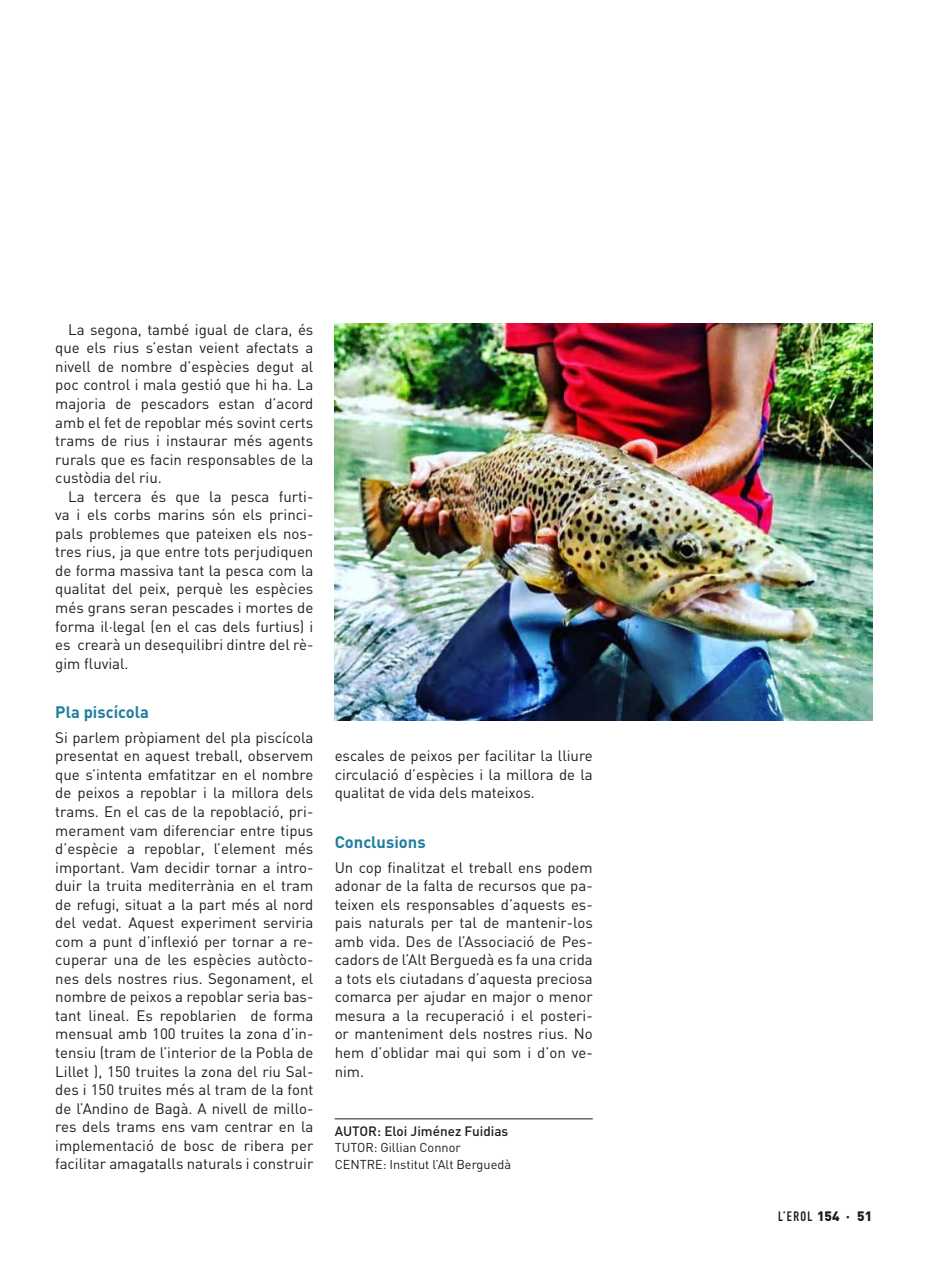
<style>
.page{position:relative;width:936px;height:1263px;background:#fff}
.page>*{position:absolute;margin:0;border:0;box-sizing:border-box;transform-origin:0 0}
.t1{font:700 16.5px "DIN";color:#227e9d}
.t2{font:15px/18.6px "DIN";color:#1d1d1b;text-align:justify}
.t3{font:500 13.5px "DIN";color:#1d1d1b}
.t4{font:13.5px "DIN Engschrift Std";color:#1d1d1b}
.t5{font:12.75px/16.5px "DIN";color:#1d1d1b}
.s1{font-family:"DIN";font-weight:900}
.s2{font-family:"Helvetica Neue LT Std";font-weight:800}
</style>
<div class="page">
<hr style="left:334px;top:1118px;width:258px;height:1px;background:#1d1d1b">
<img style="left:334px;top:323px;width:538px;height:398px">
<p class="t2" style="left:55px;top:320px;width:259px;text-indent:13px">La segona, també igual de clara, és que els rius s’estan veient afectats a nivell de nombre d’espècies degut al poc control i mala gestió que hi ha. La majoria de pescadors estan d’acord amb el fet de repoblar més sovint certs trams de rius i instaurar més agents rurals que es facin responsables de la custòdia del riu.</p>
<p class="t2" style="left:55px;top:487px;width:259px;text-indent:13px">La tercera és que la pesca furti&shy;va i els corbs marins són els princi&shy;pals problemes que pateixen els nos&shy;tres rius, ja que entre tots perjudiquen de forma massiva tant la pesca com la qualitat del peix, perquè les espècies més grans seran pescades i mortes de forma il·legal (en el cas dels furtius) i es crearà un desequilibri dintre del rè&shy;gim fluvial.</p>
<p class="t1" style="left:55px;top:701px;width:95px">Pla piscícola</p>
<p class="t2" style="left:55px;top:728px;width:259px">Si parlem pròpiament del pla piscícola presentat en aquest treball, observem que s’intenta emfatitzar en el nombre de peixos a repoblar i la millora dels trams. En el cas de la repoblació, pri&shy;merament vam diferenciar entre tipus d’espècie a repoblar, l’element més important. Vam decidir tornar a intro&shy;duir la truita mediterrània en el tram de refugi, situat a la part més al nord del vedat. Aquest experiment serviria com a punt d’inflexió per tornar a re&shy;cuperar una de les espècies autòcto&shy;nes dels nostres rius. Segonament, el nombre de peixos a repoblar seria bas&shy;tant lineal. Es repoblarien de forma mensual amb 100 truites la zona d’in&shy;tensiu (tram de l’interior de la Pobla de Lillet ), 150 truites la zona del riu Sal&shy;des i 150 truites més al tram de la font de l’Andino de Bagà. A nivell de millo&shy;res dels trams ens vam centrar en la implementació de bosc de ribera per facilitar amagatalls naturals i construir</p>
<p class="t2" style="left:334px;top:746px;width:259px">escales de peixos per facilitar la lliure circulació d’espècies i la millora de la qualitat de vida dels mateixos.</p>
<p class="t1" style="left:334px;top:831px;width:92px">Conclusions</p>
<p class="t2" style="left:334px;top:857px;width:259px">Un cop finalitzat el treball ens podem adonar de la falta de recursos que pa&shy;teixen els responsables d’aquests es&shy;pais naturals per tal de mantenir-los amb vida. Des de l’Associació de Pes&shy;cadors de l’Alt Berguedà es fa una crida a tots els ciutadans d’aquesta preciosa comarca per ajudar en major o menor mesura a la recuperació i el posteri&shy;or manteniment dels nostres rius. No hem d’oblidar mai qui som i d’on ve&shy;nim.</p>
<p class="t3" style="left:334px;top:1122px;width:175px">AUTOR: Eloi Jiménez Fuidias</p>
<p class="t5" style="left:334px;top:1139px;width:178px">TUTOR: Gillian Connor<br>CENTRE: Institut l’Alt Berguedà</p>
<p class="t4" style="left:778px;top:1208px;width:95px">L’EROL <span class="s1">154</span> <span class="s2">·</span> <span class="s1">51</span></p>
</div>
